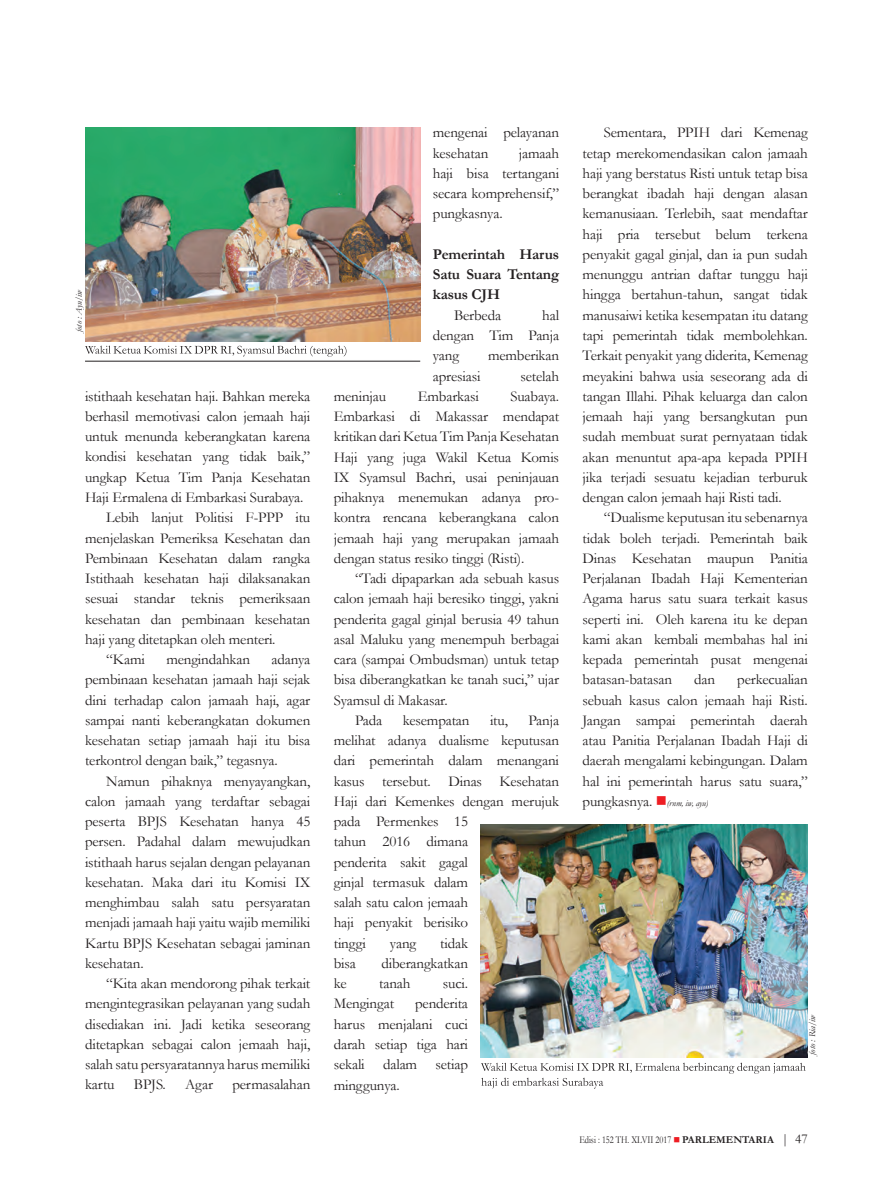
<style>
.page{position:relative;width:893px;height:1191px;background:#fff}
.page>*{position:absolute;margin:0;border:0;box-sizing:border-box;transform-origin:0 0}
.t1{font:15px/20.2px "Garamond";letter-spacing:-.01em;color:#231f20;text-align:justify}
.t2{font:700 15px/20.2px "Garamond";letter-spacing:-.01em;color:#231f20;text-align:justify}
.t3{font:10.5px "Garamond";color:#231f20;scale:.8 1}
.t4{font:italic 9px "Garamond";letter-spacing:-.01em;color:#231f20}
.s1{font-style:normal;font-size:15px}
.s2{color:#ee1d23}
.s3{font-weight:700}
.s4{font-size:13.5px}
</style>
<div class="page">
<hr style="left:85px;top:361px;width:335px;height:1px;background:#231f20">
<img style="left:85px;top:128px;width:335px;height:213px">
<img style="left:481px;top:824px;width:327px;height:233px">
<svg style="left:85px;top:346px;width:261px;height:10px"></svg>
<svg style="left:481px;top:1062px;width:325px;height:26px"></svg>
<p class="t4" style="left:73px;top:332px;width:44px;rotate:-90deg">foto : Ayu/iw</p>
<p class="t1" style="left:85px;top:385px;width:227px">istithaah kesehatan haji. Bahkan mereka</p>
<p class="t1" style="left:85px;top:406px;width:227px">berhasil memotivasi calon jemaah haji</p>
<p class="t1" style="left:85px;top:426px;width:227px">untuk menunda keberangkatan karena</p>
<p class="t1" style="left:85px;top:446px;width:227px">kondisi kesehatan yang tidak baik,”</p>
<p class="t1" style="left:85px;top:466px;width:227px">ungkap Ketua Tim Panja Kesehatan</p>
<p class="t1" style="left:85px;top:487px;width:220px">Haji Ermalena di Embarkasi Surabaya.</p>
<p class="t1" style="left:106px;top:507px;width:206px">Lebih lanjut Politisi F-PPP itu</p>
<p class="t1" style="left:85px;top:527px;width:227px">menjelaskan Pemeriksa Kesehatan dan</p>
<p class="t1" style="left:85px;top:547px;width:227px">Pembinaan Kesehatan dalam rangka</p>
<p class="t1" style="left:85px;top:568px;width:227px">Istithaah kesehatan haji dilaksanakan</p>
<p class="t1" style="left:85px;top:588px;width:227px">sesuai standar teknis pemeriksaan</p>
<p class="t1" style="left:85px;top:608px;width:227px">kesehatan dan pembinaan kesehatan</p>
<p class="t1" style="left:85px;top:628px;width:192px">haji yang ditetapkan oleh menteri.</p>
<p class="t1" style="left:106px;top:649px;width:40px">“Kami</p>
<p class="t1" style="left:166px;top:649px;width:85px">mengindahkan</p>
<p class="t1" style="left:85px;top:649px;width:227px;text-indent:186px">adanya pembinaan kesehatan jamaah haji sejak dini terhadap calon jamaah haji, agar sampai nanti keberangkatan dokumen kesehatan setiap jamaah haji itu bisa terkontrol dengan baik,” tegasnya.</p>
<p class="t1" style="left:85px;top:770px;width:227px;text-indent:21px">Namun pihaknya menyayangkan, calon jamaah yang terdaftar sebagai peserta BPJS Kesehatan hanya 45 persen. Padahal dalam mewujudkan istithaah harus sejalan dengan pelayanan kesehatan. Maka dari itu Komisi IX menghimbau salah satu persyaratan menjadi jamaah haji yaitu wajib memiliki Kartu BPJS Kesehatan sebagai jaminan kesehatan.</p>
<p class="t1" style="left:85px;top:973px;width:227px;text-indent:21px">“Kita akan mendorong pihak terkait mengintegrasikan pelayanan yang sudah disediakan ini. Jadi ketika seseorang ditetapkan sebagai calon jemaah haji, salah satu persyaratannya harus memiliki kartu</p>
<p class="t1" style="left:134px;top:1074px;width:33px">BPJS.</p>
<p class="t1" style="left:185px;top:1074px;width:29px">Agar</p>
<p class="t1" style="left:232px;top:1074px;width:79px">permasalahan</p>
<p class="t1" style="left:433px;top:122px;width:128px">mengenai pelayanan kesehatan</p>
<p class="t1" style="left:433px;top:142px;width:128px;text-indent:86px">jamaah haji bisa tertangani secara komprehensif,” pungkasnya.</p>
<p class="t2" style="left:433px;top:244px;width:128px">Pemerintah Harus Satu Suara Tentang kasus CJH</p>
<p class="t1" style="left:454px;top:304px;width:49px">Berbeda</p>
<p class="t1" style="left:433px;top:304px;width:128px;text-indent:109px">hal dengan Tim Panja yang</p>
<p class="t1" style="left:488px;top:345px;width:73px">memberikan</p>
<p class="t1" style="left:433px;top:365px;width:49px">apresiasi</p>
<p class="t1" style="left:520px;top:365px;width:40px">setelah</p>
<p class="t1" style="left:334px;top:385px;width:227px;text-indent:177px">Suabaya.<br>Embarkasi di Makassar mendapat kritikan dari Ketua Tim Panja Kesehatan Haji yang juga Wakil Ketua Komis IX Syamsul Bachri, usai peninjauan pihaknya menemukan adanya pro&shy;kontra rencana keberangkana calon jemaah haji yang merupakan jamaah dengan status resiko tinggi (Risti).</p>
<p class="t1" style="left:355px;top:568px;width:206px">“Tadi dipaparkan ada sebuah kasus</p>
<p class="t1" style="left:334px;top:588px;width:227px">calon jemaah haji beresiko tinggi, yakni</p>
<p class="t1" style="left:334px;top:608px;width:227px">penderita gagal ginjal berusia 49 tahun</p>
<p class="t1" style="left:334px;top:628px;width:227px">asal Maluku yang menempuh berbagai</p>
<p class="t1" style="left:334px;top:649px;width:227px">cara (sampai Ombudsman) untuk tetap</p>
<p class="t1" style="left:334px;top:669px;width:227px">bisa diberangkatkan ke tanah suci,” ujar</p>
<p class="t1" style="left:334px;top:689px;width:116px">Syamsul di Makasar.</p>
<p class="t1" style="left:355px;top:709px;width:29px">Pada</p>
<p class="t1" style="left:403px;top:709px;width:68px">kesempatan</p>
<p class="t1" style="left:490px;top:709px;width:19px">itu,</p>
<p class="t1" style="left:334px;top:385px;width:54px">meninjau</p>
<p class="t1" style="left:418px;top:385px;width:62px">Embarkasi</p>
<p class="t1" style="left:334px;top:709px;width:227px;text-align:left;text-indent:195px">Panja melihat adanya dualisme keputusan dari pemerintah dalam menangani kasus tersebut. Dinas Kesehatan<br>Haji dari Kemenkes dengan merujuk pada Permenkes 15<br>tahun 2016 dimana<br>penderita sakit gagal<br>ginjal termasuk dalam<br>salah satu calon jemaah<br>haji penyakit berisiko<br>tinggi</p>
<p class="t1" style="left:390px;top:932px;width:28px">yang</p>
<p class="t1" style="left:440px;top:932px;width:29px">tidak</p>
<p class="t1" style="left:334px;top:952px;width:24px">bisa</p>
<p class="t1" style="left:381px;top:952px;width:88px">diberangkatkan</p>
<p class="t1" style="left:334px;top:973px;width:14px">ke</p>
<p class="t1" style="left:379px;top:973px;width:33px">tanah</p>
<p class="t1" style="left:443px;top:973px;width:27px">suci.</p>
<p class="t1" style="left:334px;top:993px;width:62px">Mengingat</p>
<p class="t1" style="left:334px;top:993px;width:136px;text-indent:81px">penderita harus menjalani cuci darah setiap tiga hari sekali dalam setiap minggunya.</p>
<p class="t1" style="left:583px;top:122px;width:227px;text-indent:21px">Sementara, PPIH dari Kemenag tetap merekomendasikan calon jamaah haji yang berstatus Risti untuk tetap bisa berangkat ibadah haji dengan alasan kemanusiaan. Terlebih, saat mendaftar haji pria tersebut belum terkena penyakit gagal ginjal, dan ia pun sudah menunggu antrian daftar tunggu haji hingga bertahun-tahun, sangat tidak manusaiwi ketika kesempatan itu datang tapi pemerintah tidak membolehkan.<br>Terkait penyakit yang diderita, Kemenag meyakini bahwa usia seseorang ada di tangan Illahi. Pihak keluarga dan calon jemaah haji yang bersangkutan pun sudah membuat surat pernyataan tidak akan menuntut apa-apa kepada PPIH jika terjadi sesuatu kejadian terburuk dengan calon jemaah haji Risti tadi.</p>
<p class="t1" style="left:583px;top:507px;width:227px;text-indent:21px">“Dualisme keputusan itu sebenarnya tidak boleh terjadi. Pemerintah baik Dinas Kesehatan maupun Panitia Perjalanan Ibadah Haji Kementerian Agama harus satu suara terkait kasus seperti ini. Oleh karena itu ke depan kami akan kembali membahas hal ini kepada pemerintah pusat mengenai batasan-batasan</p>
<p class="t1" style="left:694px;top:669px;width:22px">dan</p>
<p class="t1" style="left:583px;top:669px;width:227px;text-indent:155px">perkecualian sebuah kasus calon jemaah haji Risti.<br>Jangan sampai pemerintah daerah atau Panitia Perjalanan Ibadah Haji di daerah mengalami kebingungan. Dalam hal ini pemerintah harus satu suara,”</p>
<p class="t4" style="left:583px;top:797px;width:127px"><span class="s1">pungkasnya.</span> <span class="s2">■</span>(rnm, iw, ayu)</p>
<p class="t4" style="left:806px;top:1054px;width:42px;rotate:-90deg">foto : Ria/iw</p>
<p class="t3" style="left:579px;top:1132px;width:287px">Edisi : 152 TH. XLVII 2017 <span class="s2">■</span> <span class="s3">PARLEMENTARIA</span> <span class="s4">| 47</span></p>
</div>
